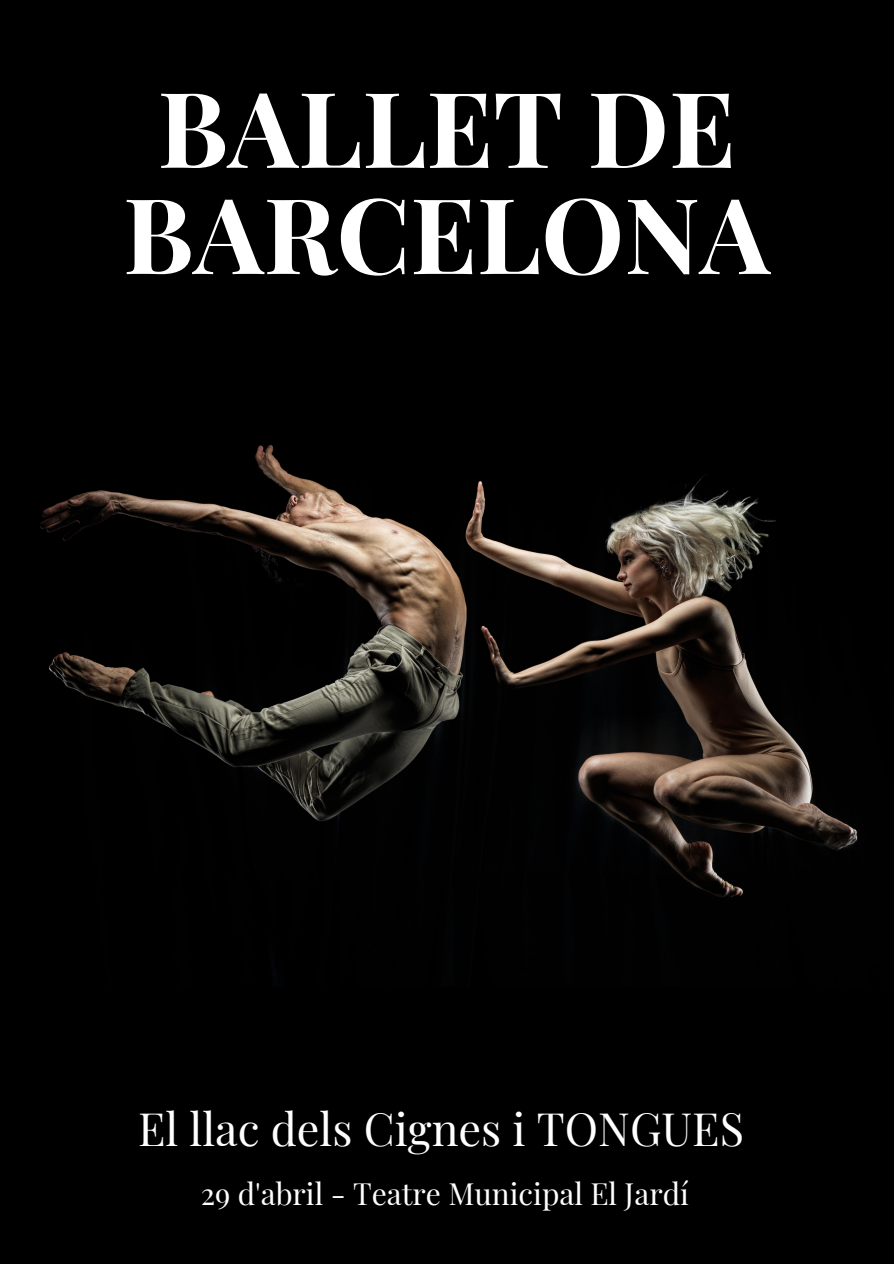
<style>
.page{position:relative;width:894px;height:1264px;background:#fff}
.page>*{position:absolute;margin:0;border:0;box-sizing:border-box;transform-origin:0 0}
.t1{font:700 104.85px/106.1px "Playfair Display";color:#fff;text-align:center}
.t2{font:45px "Playfair Display";color:#fff}
.t3{font:30px "Playfair Display";color:#fff}
</style>
<div class="page">
<div style="left:0;top:0;width:893px;height:1263px;background:#000"></div>
<img style="left:40px;top:445px;width:818px;height:529px">
<p class="t1" style="left:123px;top:71px;width:648px">BALLET DE<br>BARCELONA</p>
<p class="t2" style="left:138px;top:1097px;width:607px">El llac dels Cignes i TONGUES</p>
<p class="t3" style="left:201px;top:1172px;width:489px">29 d'abril - Teatre Municipal El Jardí</p>
</div>
